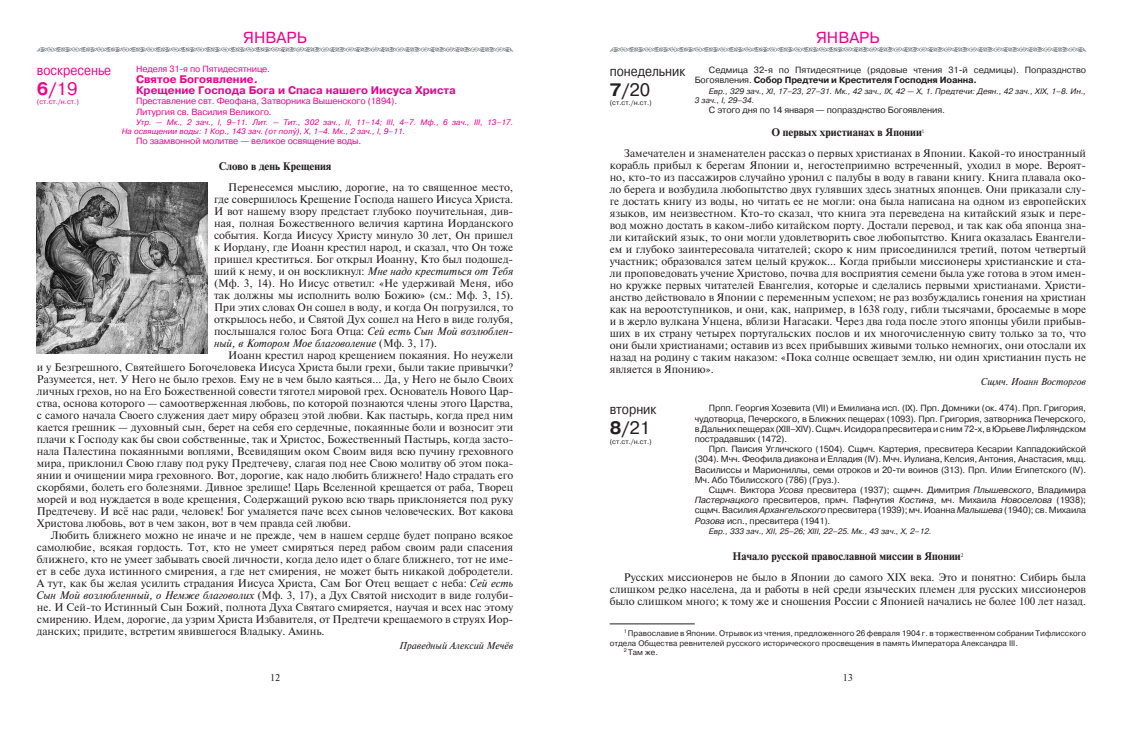
<style>
.page{position:relative;width:1123px;height:729px;background:#fff}
.page>*{position:absolute;margin:0;border:0;box-sizing:border-box;transform-origin:0 0}
.t1{font:700 18px "Pragmatica C";color:#231f20}
.t2{font:700 18px "Pragmatica C";color:#ed028c}
.t3{font:16px "Pragmatica C";color:#ed028c}
.t4{font:14px "Pragmatica C";color:#231f20;scale:.87 1}
.t5{font:14px "Pragmatica C";color:#ed028c;scale:.87 1}
.t6{font:11px/12px "Newton C";color:#231f20;text-align:justify}
.t7{font:700 11px/11px "Pragmatica C";color:#ed028c}
.t8{font:700 11px "Newton C";color:#231f20}
.t9{font:italic 10px "Newton C";color:#231f20}
.t10{font:10px "Newton C";color:#231f20}
.t11{font:9px/10.2px "Pragmatica C";letter-spacing:-.015em;color:#231f20;text-align:justify}
.t12{font:9px/10.2px "Pragmatica C";letter-spacing:-.015em;color:#ed028c}
.t13{font:8px "Pragmatica C";color:#231f20}
.t14{font:italic 8px/9px "Pragmatica C";color:#231f20}
.t15{font:italic 8px/9px "Pragmatica C";color:#ed028c}
.t16{font:7px "Pragmatica C";color:#231f20}
.t17{font:7px "Pragmatica C";color:#ed028c}
.s1{font-family:"Pragmatica AC"}
.s2{font-style:italic}
.s3{font-weight:400}
.s4{font-weight:700}
</style>
<div class="page">
<img style="left:610px;top:47px;width:476px;height:4px">
<img style="left:37px;top:47px;width:476px;height:5px">
<hr style="left:609px;top:623px;width:85px;height:1px;background:#231f20">
<img style="left:37px;top:183px;width:170px;height:170px">
<h2 class="t3" style="left:243px;top:28px;width:65px">ЯНВАРЬ</h2>
<h2 class="t3" style="left:816px;top:28px;width:65px">ЯНВАРЬ</h2>
<p class="t12" style="left:136px;top:64px;width:135px">Неделя 31-я по Пятидесятнице.</p>
<p class="t7" style="left:136px;top:74px;width:321px">Святое Богоявление.<br>Крещение Господа Бога и Спаса нашего Иисуса Христа</p>
<p class="t12" style="left:136px;top:96px;width:262px">Преставление свт. Феофана, Затворника Вышенского (1894).<br>Литургия св. Василия Великого.</p>
<p class="t15" style="left:122px;top:118px;width:393px;text-indent:14px">Утр. — Мк., 2 зач., I, 9–11. Лит. — Тит., 302 зач., II, 11–14; III, 4–7. Мф., 6 зач., III, 13–17.<br>На освящении воды: 1 Кор., 143 зач. (от пол<span class="s1">у</span>), X, 1–4. Мк., 2 зач., I, 9–11.</p>
<p class="t12" style="left:136px;top:136px;width:227px">По заамвонной молитве — великое освящение воды.</p>
<p class="t8" style="left:219px;top:160px;width:114px">Слово в день Крещения</p>
<p class="t6" style="left:214px;top:181px;width:301px;text-indent:14px">Перенесемся мыслию, дорогие, на то священное место, где совершилось Крещение Господа нашего Иисуса Христа.<br>И вот нашему взору предстает глубоко поучительная, див&shy;ная, полная Божественного величия картина Иорданского события. Когда Иисусу Христу минуло 30 лет, Он пришел к Иордану, где Иоанн крестил народ, и сказал, что Он тоже пришел креститься. Бог открыл Иоанну, Кто был подошед&shy;ший к нему, и он воскликнул: <span class="s2">Мне надо креститься от Тебя </span>(Мф. 3, 14). Но Иисус ответил: «Не удерживай Меня, ибо так должны мы исполнить волю Божию» (см.: Мф. 3, 15).<br>При этих словах Он сошел в воду, и когда Он погрузился, то открылось небо, и Святой Дух сошел на Него в виде голубя, послышался голос Бога Отца: <span class="s2">Сей есть Сын Мой возлюблен&shy;ный, в Котором Мое благоволение</span> (Мф. 3, 17).</p>
<p class="t6" style="left:37px;top:349px;width:478px;text-indent:191px">Иоанн крестил народ крещением покаяния. Но неужели и у Безгрешного, Святейшего Богочеловека Иисуса Христа были грехи, были такие привычки?<br>Разумеется, нет. У Него не было грехов. Ему не в чем было каяться… Да, у Него не было Своих личных грехов, но на Его Божественной совести тяготел мировой грех. Основатель Нового Цар&shy;ства, основа которого — самоотверженная любовь, по которой познаются члены этого Царства, с самого начала Своего служения дает миру образец этой любви. Как пастырь, когда пред ним кается грешник — духовный сын, берет на себя его сердечные, покаянные боли и возносит эти плачи к Господу как бы свои собственные, так и Христос, Божественный Пастырь, когда засто&shy;нала Палестина покаянными воплями, Всевидящим оком Своим видя всю пучину греховного мира, приклонил Свою главу под руку Предтечеву, слагая под нее Свою молитву об этом пока&shy;янии и очищении мира греховного. Вот, дорогие, как надо любить ближнего! Надо страдать его скорбями, болеть его болезнями. Дивное зрелище! Царь Вселенной крещается от раба, Творец морей и вод нуждается в воде крещения, Содержащий рукою всю тварь приклоняется под руку Предтечеву. И всё нас ради, человек! Бог умаляется паче всех сынов человеческих. Вот какова Христова любовь, вот в чем закон, вот в чем правда сей любви.</p>
<p class="t6" style="left:37px;top:529px;width:478px;text-indent:14px">Любить ближнего можно не иначе и не прежде, чем в нашем сердце будет попрано всякое самолюбие, всякая гордость. Тот, кто не умеет смиряться перед рабом своим ради спасения ближнего, кто не умеет забывать своей личности, когда дело идет о благе ближнего, тот не име&shy;ет в себе духа истинного смирения, а где нет смирения, не может быть никакой добродетели.<br>А тут, как бы желая усилить страдания Иисуса Христа, Сам Бог Отец вещает с неба: <span class="s2">Сей есть Сын Мой возлюбленный, о Немже благоволих</span> (Мф. 3, 17), а Дух Святой нисходит в виде голуби&shy;не. И Сей-то Истинный Сын Божий, полнота Духа Святаго смиряется, научая и всех нас этому смирению. Идем, дорогие, да узрим Христа Избавителя, от Предтечи крещаемого в струях Иор&shy;данских; придите, встретим явившегося Владыку. Аминь.</p>
<p class="t9" style="left:399px;top:639px;width:116px">Праведный Алексий Мечёв</p>
<p class="t5" style="left:37px;top:62px;width:87px">воскресенье</p>
<h1 class="t2" style="left:37px;top:78px;width:42px">6/<span class="s3">19</span></h1>
<p class="t17" style="left:37px;top:98px;width:44px">(ст.ст./н.ст.)</p>
<p class="t11" style="left:694px;top:65px;width:393px;text-indent:14px">Седмица 32-я по Пятидесятнице (рядовые чтения 31-й седмицы). Попразднство<br>Богоявления. <span class="s4">Собор Предтечи и Крестителя Господня Иоанна.</span></p>
<p class="t14" style="left:694px;top:87px;width:393px;text-indent:14px">Евр., 329 зач., XI, 17–23, 27–31. Мк., 42 зач., IX, 42 — X, 1. Предтечи: Деян., 42 зач., XIX, 1–8. Ин.,<br>3 зач., I, 29–34.</p>
<p class="t11" style="left:709px;top:105px;width:237px">С этого дня по 14 января — попразднство Богоявления.</p>
<p class="t6" style="left:624px;top:122px;width:464px;line-height:20.5px;text-indent:147px"><span class="s4">О первых христианах в Японии</span><sup>1<br></sup>Замечателен и знаменателен рассказ о первых христианах в Японии. Какой-то иностранный</p>
<p class="t6" style="left:609px;top:159px;width:478px">корабль прибыл к берегам Японии и, негостеприимно встреченный, уходил в море. Вероят&shy;но, кто-то из пассажиров случайно уронил с палубы в воду в гавани книгу. Книга плавала око&shy;ло берега и возбудила любопытство двух гулявших здесь знатных японцев. Они приказали слу&shy;ге достать книгу из воды, но читать ее не могли: она была написана на одном из европейских языков, им неизвестном. Кто-то сказал, что книга эта переведена на китайский язык и пере&shy;вод можно достать в каком-либо китайском порту. Достали перевод, и так как оба японца зна&shy;ли китайский язык, то они могли удовлетворить свое любопытство. Книга оказалась Евангели&shy;ем и глубоко заинтересовала читателей; скоро к ним присоединился третий, потом четвертый участник; образовался затем целый кружок… Когда прибыли миссионеры христианские и ста&shy;ли проповедовать учение Христово, почва для восприятия семени была уже готова в этом имен&shy;но кружке первых читателей Евангелия, которые и сделались первыми христианами. Христи&shy;анство действовало в Японии с переменным успехом; не раз возбуждались гонения на христиан как на вероотступников, и они, как, например, в 1638 году, гибли тысячами, бросаемые в море и в жерло вулкана Унцена, вблизи Нагасаки. Через два года после этого японцы убили прибыв&shy;ших в их страну четырех португальских послов и их многочисленную свиту только за то, что они были христианами; оставив из всех прибывших живыми только немногих, они отослали их назад на родину с таким наказом: «Пока солнце освещает землю, ни один христианин пусть не является в Японию».</p>
<p class="t9" style="left:981px;top:376px;width:106px">Сщмч. Иоанн Восторгов</p>
<p class="t11" style="left:694px;top:403px;width:393px;text-indent:14px">Прпп. Георгия Хозевита (VII) и Емилиана исп. (IX). Прп. Домники (ок. 474). Прп. Григория, чудотворца, Печерского, в Ближних пещерах (1093). Прп. Григория, затворника Печерского, вДальнихпещерах (XIII–XIV).Сщмч.Исидорапресвитераисним72-х, вЮрьевеЛифляндском пострадавших (1472).</p>
<p class="t11" style="left:694px;top:444px;width:393px;text-indent:14px">Прп. Паисия Угличского (1504). Сщмч. Картерия, пресвитера Кесарии Каппадокийской (304). Мчч. Феофила диакона и Елладия (IV). Мчч. Иулиана, Келсия, Антония, Анастасия, мцц.<br>Василиссы и Мариониллы, семи отроков и 20-ти воинов (313). Прп. Илии Египетского (IV).<br>Мч. Або Тбилисского (786) (Груз.).</p>
<p class="t11" style="left:694px;top:484px;width:393px;text-indent:14px">Сщмч. Виктора <span class="s2">Усова</span> пресвитера (1937); сщмчч. Димитрия <span class="s2">Плышевского</span>, Владимира <span class="s2">Пастернацкого</span> пресвитеров, прмч. Пафнутия <span class="s2">Костина</span>, мч. Михаила <span class="s2">Новоселова</span> (1938); сщмч. Василия <span class="s2">Архангельского</span> пресвитера (1939); мч. Иоанна <span class="s2">Малышева</span> (1940); св. Михаила <span class="s2">Розова</span> исп., пресвитера (1941).</p>
<p class="t14" style="left:709px;top:526px;width:224px">Евр., 333 зач., XII, 25–26; XIII, 22–25. Мк., 43 зач., X, 2–12.</p>
<p class="t6" style="left:624px;top:546px;width:464px;line-height:20.5px;text-indent:109px"><span class="s4">Начало русской православной миссии в Японии</span><sup>2<br></sup>Русских миссионеров не было в Японии до самого XIX века. Это и понятно: Сибирь была</p>
<p class="t6" style="left:609px;top:583px;width:478px">слишком редко населена, да и работы в ней среди языческих племен для русских миссионеров было слишком много; к тому же и сношения России с Японией начались не более 100 лет назад.</p>
<p class="t13" style="left:624px;top:629px;width:464px"><sup>1</sup> Православие в Японии. Отрывок из чтения, предложенного 26 февраля 1904 г. в торжественном собрании Тифлисского</p>
<p class="t13" style="left:609px;top:638px;width:409px">отдела Общества ревнителей русского исторического просвещения в память Императора Александра III.</p>
<p class="t13" style="left:624px;top:648px;width:35px"><sup>2</sup> Там же.</p>
<p class="t4" style="left:609px;top:63px;width:88px">понедельник</p>
<h1 class="t1" style="left:609px;top:79px;width:42px">7/<span class="s3">20</span></h1>
<p class="t16" style="left:609px;top:99px;width:44px">(ст.ст./н.ст.)</p>
<p class="t4" style="left:609px;top:401px;width:55px">вторник</p>
<h1 class="t1" style="left:609px;top:417px;width:42px">8/<span class="s3">21</span></h1>
<p class="t16" style="left:609px;top:437px;width:44px">(ст.ст./н.ст.)</p>
<p class="t10" style="left:270px;top:672px;width:11px">12</p>
<p class="t10" style="left:843px;top:672px;width:11px">13</p>
</div>
